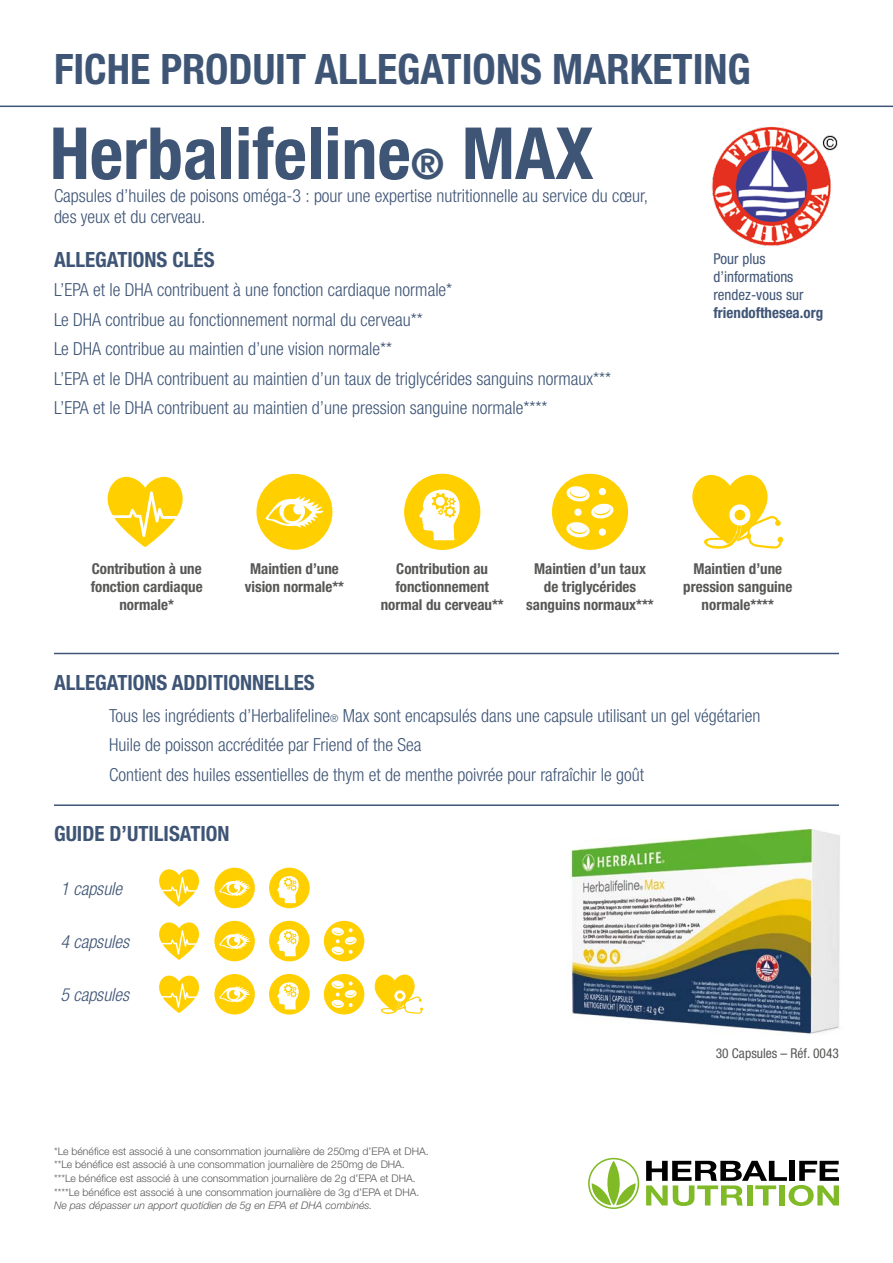
<style>
.page{position:relative;width:893px;height:1263px;background:#fff}
.page>*{position:absolute;margin:0;border:0;box-sizing:border-box;transform-origin:0 0}
.t1{font:700 condensed 72px "Helvetica Neue LTW1 G";color:#3f5576}
.t2{font:700 condensed 42px "Helvetica Neue LTW1 G";color:#3f5576}
.t3{font:700 condensed 21px "Helvetica Neue LTW1 G";color:#3f5576}
.t4{font:300 condensed 18px/29.5px "Helvetica Neue LTW1 G";color:#3f5576}
.t5{font:italic 300 condensed 18px "Helvetica Neue LTW1 G";color:#3f5576}
.t6{font:700 condensed 15px/18px "Helvetica Neue LTW1 G";color:#575756;text-align:center}
.t7{font:condensed 15px/18px "Helvetica Neue LT Pro";color:#3f5576}
.t8{font:700 condensed 15px "Helvetica Neue LTW1 G";color:#3f5576}
.t9{font:condensed 13.5px "Helvetica Neue LTW1 G";color:#575756}
.t10{font:300 10.5px/13.5px "Helvetica Neue LTW1 G";color:#575756}
.t11{font:italic 300 10.5px "Helvetica Neue LTW1 G";color:#575756}
.s1{font-size:42px}
.s2{font-size:10.5px}
</style>
<div class="page">
<hr style="left:0;top:106px;width:893px;height:1px;background:#3f5576">
<img style="left:711px;top:127px;width:127px;height:119px">
<svg style="left:646px;top:1161px;width:193px;height:45px"></svg>
<svg style="left:588px;top:1158px;width:51px;height:51px"></svg>
<img style="left:570px;top:835px;width:270px;height:199px">
<img style="left:573px;top:829px;width:266px;height:203px">
<hr style="left:54px;top:653px;width:785px;height:1px;background:#3f5576">
<hr style="left:54px;top:804px;width:785px;height:2px;background:#3f5576">
<svg style="left:159px;top:869px;width:41px;height:38px"></svg>
<svg style="left:214px;top:868px;width:41px;height:40px"></svg>
<svg style="left:269px;top:868px;width:41px;height:40px"></svg>
<svg style="left:159px;top:922px;width:41px;height:38px"></svg>
<svg style="left:214px;top:921px;width:41px;height:40px"></svg>
<svg style="left:269px;top:921px;width:41px;height:40px"></svg>
<svg style="left:324px;top:921px;width:40px;height:40px"></svg>
<svg style="left:159px;top:975px;width:41px;height:38px"></svg>
<svg style="left:214px;top:974px;width:41px;height:40px"></svg>
<svg style="left:269px;top:974px;width:41px;height:40px"></svg>
<svg style="left:324px;top:974px;width:40px;height:40px"></svg>
<svg style="left:374px;top:974px;width:49px;height:40px"></svg>
<svg style="left:107px;top:477px;width:76px;height:70px"></svg>
<svg style="left:256px;top:474px;width:76px;height:76px"></svg>
<svg style="left:404px;top:474px;width:76px;height:76px"></svg>
<svg style="left:552px;top:474px;width:76px;height:76px"></svg>
<svg style="left:692px;top:475px;width:91px;height:74px"></svg>
<h2 class="t2" style="left:54px;top:44px;width:698px">FICHE PRODUIT ALLEGATIONS MARKETING</h2>
<h1 class="t1" style="left:50px;top:110px;width:545px">Herbalifeline<span class="s1">®</span> MAX</h1>
<p class="t4" style="left:54px;top:185px;width:596px;line-height:21px">Capsules d’huiles de poisons oméga-3 : pour une expertise nutritionnelle au service du cœur, des yeux et du cerveau.</p>
<p class="t3" style="left:54px;top:247px;width:162px">ALLEGATIONS CLÉS</p>
<p class="t4" style="left:54px;top:275px;width:559px">L’EPA et le DHA contribuent à une fonction cardiaque normale*<br>Le DHA contribue au fonctionnement normal du cerveau**<br>Le DHA contribue au maintien d’une vision normale**<br>L’EPA et le DHA contribuent au maintien d’un taux de triglycérides sanguins normaux*** L’EPA et le DHA contribuent au maintien d’une pression sanguine normale****</p>
<p class="t7" style="left:713px;top:249px;width:92px">Pour plus d’informations rendez-vous sur</p>
<p class="t8" style="left:713px;top:303px;width:111px">friendofthesea.org</p>
<p class="t6" style="left:91px;top:560px;width:113px">Contribution à une fonction cardiaque normale*</p>
<p class="t6" style="left:526px;top:560px;width:129px">Maintien d’un taux de triglycérides sanguins normaux***</p>
<p class="t6" style="left:683px;top:560px;width:111px">Maintien d’une pression sanguine normale****</p>
<p class="t6" style="left:381px;top:560px;width:125px">Contribution au fonctionnement normal du cerveau**</p>
<p class="t6" style="left:245px;top:560px;width:101px">Maintien d’une vision normale**</p>
<p class="t3" style="left:54px;top:670px;width:262px">ALLEGATIONS ADDITIONNELLES</p>
<p class="t4" style="left:109px;top:701px;width:653px">Tous les ingrédients d’Herbalifeline<span class="s2">®</span> Max sont encapsulés dans une capsule utilisant un gel végétarien<br>Huile de poisson accréditée par Friend of the Sea<br>Contient des huiles essentielles de thym et de menthe poivrée pour rafraîchir le goût</p>
<p class="t3" style="left:54px;top:821px;width:177px">GUIDE D’UTILISATION</p>
<p class="t5" style="left:60px;top:878px;width:63px">1 capsule</p>
<p class="t5" style="left:60px;top:931px;width:70px">4 capsules</p>
<p class="t5" style="left:60px;top:984px;width:70px">5 capsules</p>
<p class="t10" style="left:54px;top:1144px;width:376px">*Le bénéfice est associé à une consommation journalière de 250mg d’EPA et DHA. **Le bénéfice est associé à une consommation journalière de 250mg de DHA. ***Le bénéfice est associé à une consommation journalière de 2g d’EPA et DHA. ****Le bénéfice est associé à une consommation journalière de 3g d’EPA et DHA.</p>
<p class="t11" style="left:54px;top:1199px;width:320px">Ne pas dépasser un apport quotidien de 5g en EPA et DHA combinés.</p>
<p class="t9" style="left:716px;top:1045px;width:125px">30 Capsules – Réf. 0043</p>
</div>
